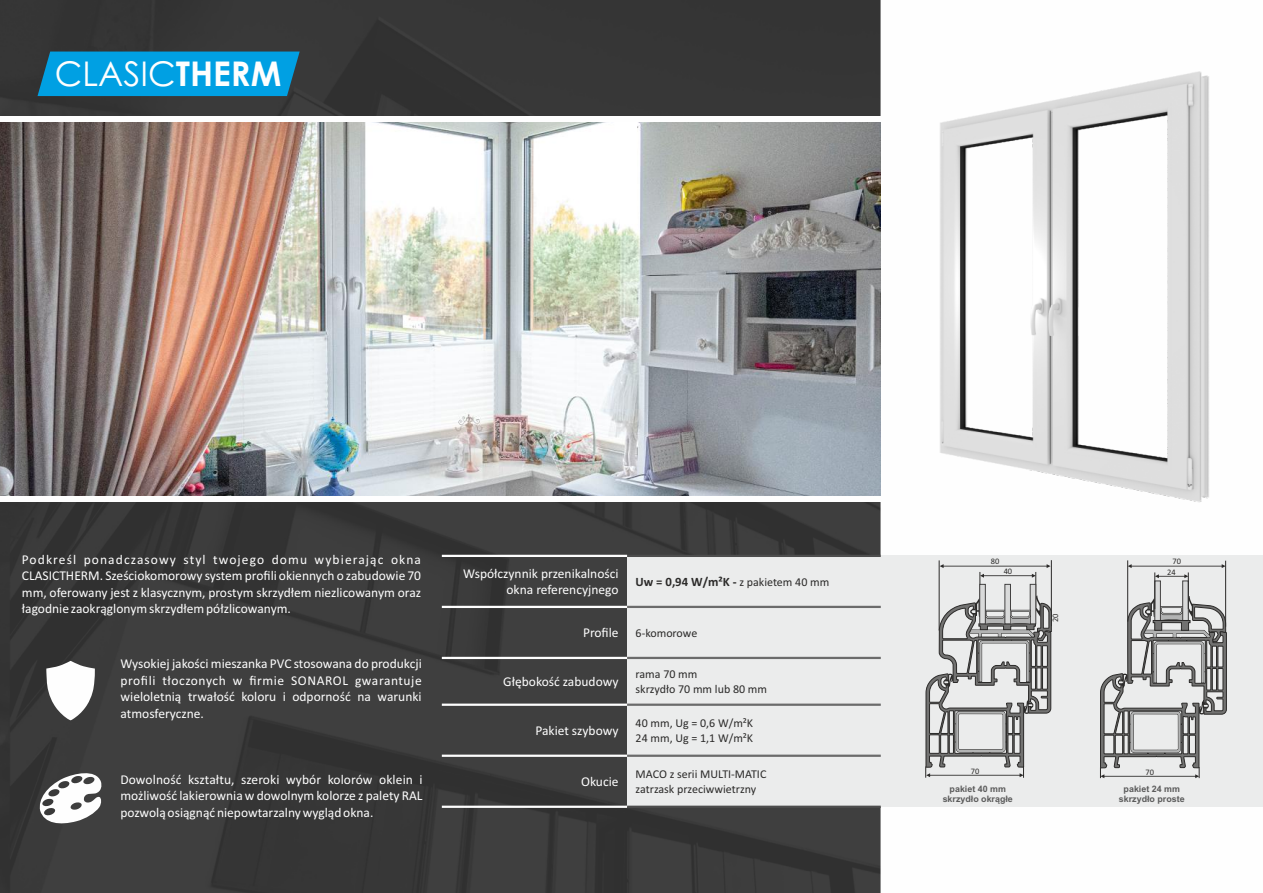
<style>
.page{position:relative;width:1263px;height:893px;background:#fff}
.page>*{position:absolute;margin:0;border:0;box-sizing:border-box;transform-origin:0 0}
.t1{font:34.05px "Levenim";color:#fefefe}
.t2{font:13.5px/16.5px "Calibri";color:#fefefe;text-align:justify}
.t3{font:700 12.75px "Calibri";color:#2b2a29}
.t4{font:12px/14.7px "Calibri";color:#2b2a29}
.t5{font:700 8.85px/9.9px "Arial";color:#5b5b5b;text-align:center}
.t6{font:8.4px/10.6px "Calibri";color:#2b2a29}
.s1{font-weight:700}
.s2{font-weight:400;font-size:12px}
</style>
<div class="page">
<img style="left:0;top:0;width:880px;height:893px">
<img style="left:0;top:121px;width:880px;height:376px">
<div style="left:0;top:116px;width:880px;height:5px;background:#fefefe"></div>
<div style="left:0;top:497px;width:880px;height:5px;background:#fefefe"></div>
<div style="left:627px;top:556px;width:636px;height:251px;background:#ebecec"></div>
<div style="left:38px;top:52px;width:262px;height:44px;background:#00a0e3"></div>
<hr style="left:442px;top:806px;width:185px;height:2px;background:#fefefe">
<hr style="left:627px;top:806px;width:254px;height:2px;background:#4d4d4d">
<hr style="left:442px;top:755px;width:185px;height:2px;background:#fefefe">
<hr style="left:627px;top:755px;width:254px;height:2px;background:#6b6b6b">
<hr style="left:442px;top:704px;width:185px;height:2px;background:#fefefe">
<hr style="left:627px;top:704px;width:254px;height:2px;background:#6b6b6b">
<hr style="left:442px;top:657px;width:185px;height:2px;background:#fefefe">
<hr style="left:627px;top:657px;width:254px;height:2px;background:#6b6b6b">
<hr style="left:442px;top:606px;width:185px;height:2px;background:#fefefe">
<hr style="left:627px;top:606px;width:254px;height:2px;background:#6b6b6b">
<hr style="left:442px;top:555px;width:185px;height:2px;background:#fefefe">
<hr style="left:627px;top:555px;width:254px;height:2px;background:#4d4d4d">
<img style="left:940px;top:71px;width:269px;height:432px">
<hr style="left:1127px;top:560px;width:1px;height:62px;background:#2b2a29">
<svg style="left:1128px;top:564px;width:97px;height:4px"></svg>
<hr style="left:1225px;top:561px;width:1px;height:66px;background:#2b2a29">
<hr style="left:1188px;top:572px;width:1px;height:37px;background:#2b2a29">
<hr style="left:1154px;top:572px;width:1px;height:37px;background:#2b2a29">
<svg style="left:1100px;top:574px;width:127px;height:205px"></svg>
<hr style="left:939px;top:560px;width:1px;height:70px;background:#2b2a29">
<svg style="left:940px;top:564px;width:110px;height:4px"></svg>
<hr style="left:1051px;top:560px;width:1px;height:66px;background:#2b2a29">
<hr style="left:1035px;top:572px;width:1px;height:36px;background:#2b2a29">
<hr style="left:979px;top:572px;width:1px;height:36px;background:#2b2a29">
<svg style="left:925px;top:574px;width:127px;height:204px"></svg>
<svg style="left:46px;top:661px;width:49px;height:59px"></svg>
<svg style="left:38px;top:768px;width:64px;height:58px"></svg>
<h1 class="t1" style="left:55px;top:54px;width:228px">CLASIC<span class="s1">THERM</span></h1>
<p class="t2" style="left:22px;top:552px;width:401px">Podkreśl ponadczasowy styl twojego domu wybierając okna CLASICTHERM. Sześciokomorowy system profili okiennych o zabudowie 70 mm, oferowany jest z klasycznym, prostym skrzydłem niezlicowanym oraz łagodnie zaokrąglonym skrzydłem półzlicowanym.</p>
<p class="t2" style="left:121px;top:656px;width:303px">Wysokiej jakości mieszanka PVC stosowana do produkcji profili tłoczonych w firmie SONAROL gwarantuje wieloletnią trwałość koloru i odporność na warunki atmosferyczne.</p>
<p class="t2" style="left:120px;top:772px;width:304px">Dowolność kształtu, szeroki wybór kolorów oklein i możliwość lakierownia w dowolnym kolorze z palety RAL pozwolą osiągnąć niepowtarzalny wygląd okna.</p>
<p class="t6" style="left:1167px;top:556px;width:15px;text-indent:5px">70<br>24</p>
<p class="t6" style="left:991px;top:556px;width:10px">80</p>
<p class="t2" style="left:463px;top:566px;width:157px;text-align:right">Współczynnik przenikalności okna referencyjnego</p>
<p class="t3" style="left:636px;top:576px;width:195px">Uw = 0,94 W/m²K - <span class="s2">z pakietem 40 mm</span></p>
<p class="t2" style="left:583px;top:625px;width:37px">Profile</p>
<p class="t4" style="left:636px;top:626px;width:63px">6-komorowe</p>
<p class="t2" style="left:503px;top:674px;width:117px">Głębokość zabudowy</p>
<p class="t4" style="left:636px;top:668px;width:133px">rama 70 mm<br>skrzydło 70 mm lub 80 mm</p>
<p class="t2" style="left:535px;top:723px;width:85px">Pakiet szybowy</p>
<p class="t4" style="left:636px;top:717px;width:119px">40 mm, Ug = 0,6 W/m²K<br>24 mm, Ug = 1,1 W/m²K</p>
<p class="t2" style="left:581px;top:774px;width:39px">Okucie</p>
<p class="t4" style="left:636px;top:768px;width:132px">MACO z serii MULTI-MATIC zatrzask przeciwwietrzny</p>
<p class="t6" style="left:1145px;top:767px;width:10px">70</p>
<p class="t6" style="left:1004px;top:567px;width:10px">40</p>
<p class="t6" style="left:1051px;top:622px;width:10px;rotate:-90deg">20</p>
<p class="t6" style="left:971px;top:766px;width:10px">70</p>
<p class="t5" style="left:943px;top:784px;width:72px">pakiet 40 mm skrzydło okrągłe</p>
<p class="t5" style="left:1119px;top:784px;width:67px">pakiet 24 mm skrzydło proste</p>
</div>
